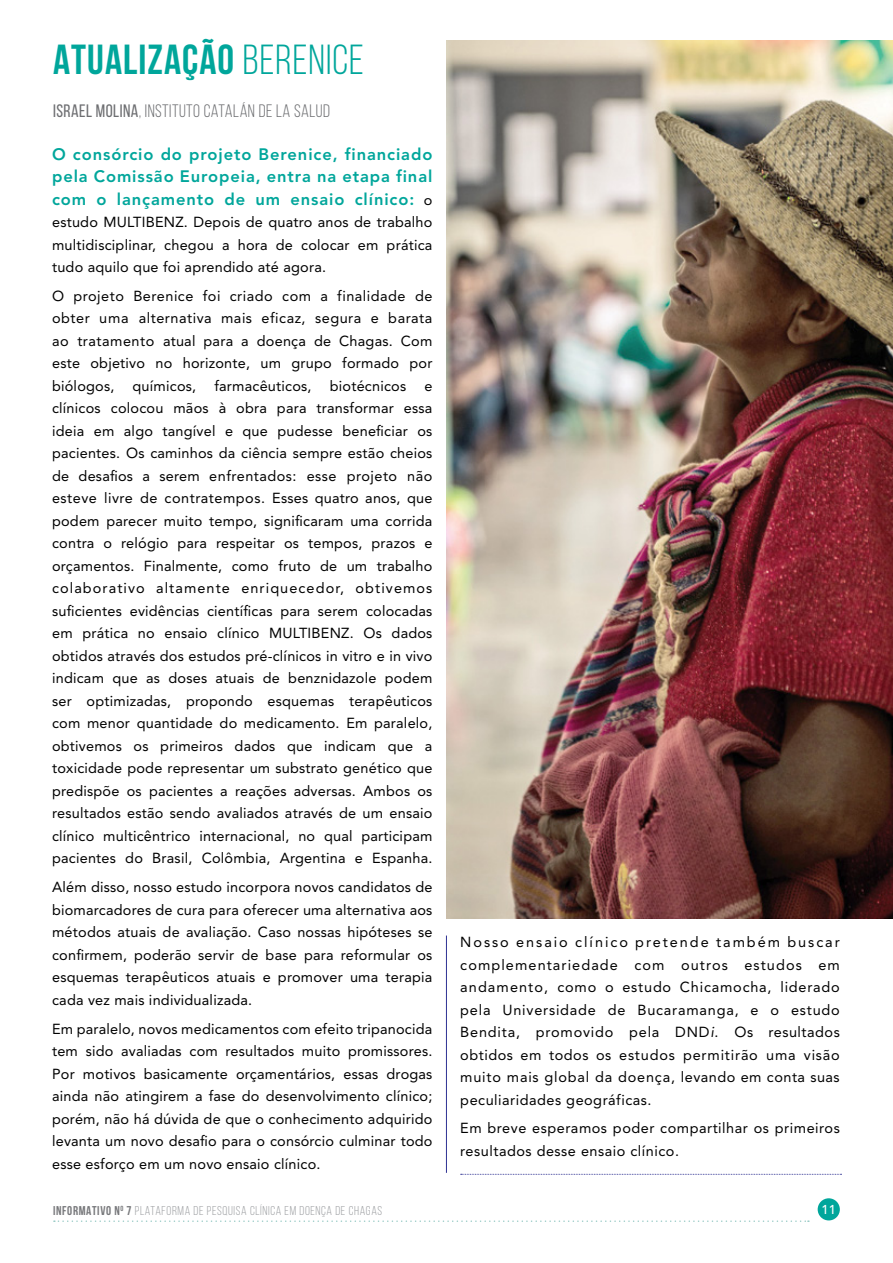
<style>
.page{position:relative;width:893px;height:1263px;background:#fff}
.page>*{position:absolute;margin:0;border:0;box-sizing:border-box;transform-origin:0 0}
.t1{font:700 42px "Bebas Neue";letter-spacing:.025em;color:#00a69b}
.t2{font:18px "Bebas Neue";letter-spacing:.025em;color:#6d6e71}
.t3{font:800 16.5px/22.5px "Avenir LT Std";letter-spacing:.055em;color:#00a69b;text-align:justify}
.t4{font:14.4px/22.5px "Avenir LT Std";letter-spacing:.015em;color:#000;text-align:justify}
.t5{font:14.4px/22.5px "Avenir LT Std";letter-spacing:.035em;color:#000}
.t6{font:500 12.9px "Avenir LT Std";color:#fff}
.t7{font:12.75px "Bebas Neue";letter-spacing:.05em;color:#9d9fa2}
.s1{font-weight:400}
.s2{font-style:inherit}
.s3{font-weight:400;font-size:14.4px;color:#000}
.s4{font-style:italic}
.s5{font-weight:700;color:#77787b}
</style>
<div class="page">
<div style="left:818px;top:1198px;width:22px;height:22px;background:#00a69b;border-radius:50%"></div>
<svg style="left:54px;top:1220px;width:755px;height:2px"></svg>
<svg style="left:461px;top:1174px;width:380px;height:1px"></svg>
<img style="left:447px;top:40px;width:446px;height:878px">
<hr style="left:446px;top:935px;width:1px;height:238px;background:#2e3192">
<h1 class="t1" style="left:53px;top:36px;width:312px">ATUALIZAÇÃO <span class="s1">BERENICE</span></h1>
<p class="t2" style="left:53px;top:101px;width:278px"><span class="s2">ISRAEL MOLINA</span>, INSTITUTO CATALÁN DE LA SALUD</p>
<p class="t3" style="left:52px;top:143px;width:382px">O consórcio do projeto Berenice, financiado pela Comissão Europeia, entra na etapa final com o lançamento de um ensaio clínico: <span class="s3">o</span></p>
<p class="t4" style="left:52px;top:211px;width:382px">estudo MULTIBENZ. Depois de quatro anos de trabalho multidisciplinar, chegou a hora de colocar em prática tudo aquilo que foi aprendido até agora.</p>
<p class="t4" style="left:52px;top:285px;width:382px">O projeto Berenice foi criado com a finalidade de obter uma alternativa mais eficaz, segura e barata ao tratamento atual para a doença de Chagas. Com este objetivo no horizonte, um grupo formado por biólogos,</p>
<p class="t4" style="left:133px;top:375px;width:65px">químicos,</p>
<p class="t4" style="left:214px;top:375px;width:99px">farmacêuticos,</p>
<p class="t4" style="left:330px;top:375px;width:78px">biotécnicos</p>
<p class="t4" style="left:52px;top:375px;width:382px;text-indent:372px">e clínicos colocou mãos à obra para transformar essa ideia em algo tangível e que pudesse beneficiar os pacientes. Os caminhos da ciência sempre estão cheios de desafios a serem enfrentados: esse projeto não esteve livre de contratempos. Esses quatro anos, que podem parecer muito tempo, significaram uma corrida contra o relógio para respeitar os tempos, prazos e orçamentos. Finalmente, como fruto de um trabalho colaborativo altamente enriquecedor, obtivemos suficientes evidências científicas para serem colocadas em prática no ensaio clínico MULTIBENZ. Os dados obtidos através dos estudos pré-clínicos in vitro e in vivo indicam que as doses atuais de benznidazole podem ser optimizadas, propondo esquemas terapêuticos com menor quantidade do medicamento. Em paralelo, obtivemos os primeiros dados que indicam que a toxicidade pode representar um substrato genético que predispõe os pacientes a reações adversas. Ambos os resultados estão sendo avaliados através de um ensaio clínico multicêntrico internacional, no qual participam pacientes do Brasil, Colômbia, Argentina e Espanha.</p>
<p class="t4" style="left:52px;top:876px;width:382px">Além disso, nosso estudo incorpora novos candidatos de biomarcadores de cura para oferecer uma alternativa aos métodos atuais de avaliação. Caso nossas hipóteses se confirmem, poderão servir de base para reformular os esquemas terapêuticos atuais e promover uma terapia cada vez mais individualizada.</p>
<p class="t4" style="left:52px;top:1017px;width:382px">Em paralelo, novos medicamentos com efeito tripanocida tem sido avaliadas com resultados muito promissores.<br>Por motivos basicamente orçamentários, essas drogas ainda não atingirem a fase do desenvolvimento clínico; porém, não há dúvida de que o conhecimento adquirido levanta um novo desafio para o consórcio culminar todo esse esforço em um novo ensaio clínico.</p>
<p class="t4" style="left:460px;top:931px;width:381px">Nosso ensaio clínico pretende também buscar complementariedade com outros estudos em andamento, como o estudo Chicamocha, liderado pela Universidade de Bucaramanga, e o estudo Bendita, promovido pela DND<span class="s4">i</span>. Os resultados obtidos em todos os estudos permitirão uma visão muito mais global da doença, levando em conta suas peculiaridades geográficas.</p>
<p class="t5" style="left:460px;top:1117px;width:381px">Em breve esperamos poder compartilhar os primeiros resultados desse ensaio clínico.</p>
<p class="t7" style="left:53px;top:1204px;width:331px"><span class="s5">INFORMATIVO N</span><sup>O</sup> <span class="s5">7</span> PLATAFORMA DE PESQUISA CLÍNICA EM DOENÇA DE CHAGAS</p>
<p class="t6" style="left:822px;top:1202px;width:16px">11</p>
</div>
